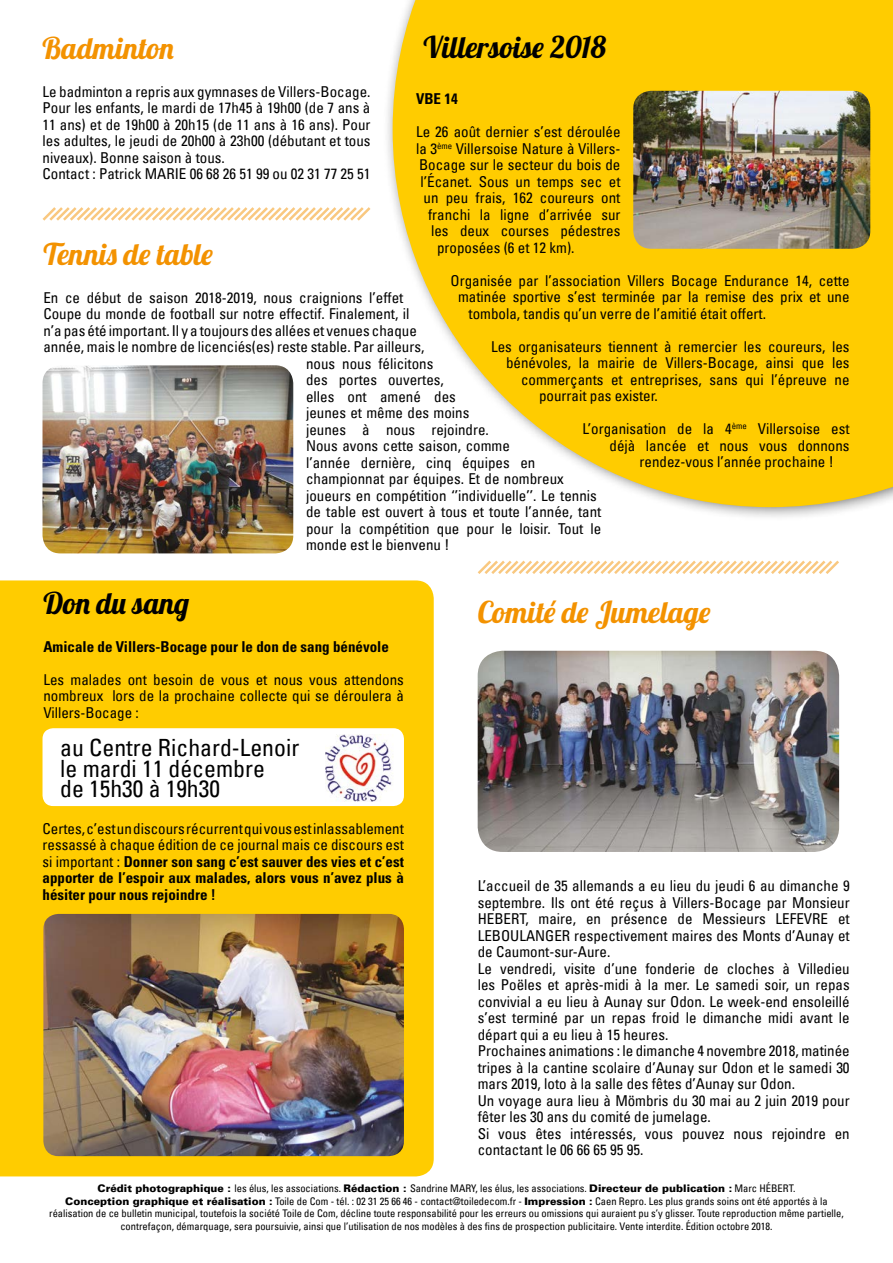
<style>
.page{position:relative;width:893px;height:1263px;background:#fff}
.page>*{position:absolute;margin:0;border:0;box-sizing:border-box;transform-origin:0 0}
.t1{font:30px "Lobster 1.4";color:#f39200}
.t2{font:30px "Lobster 1.4";color:#000}
.t3{font:30px "Lobster 1.4";letter-spacing:.025em;color:#000}
.t4{font:condensed 23.7px/20.5px "Univers LT";color:#000}
.t5{font:condensed 15px/16.5px "Univers LT";color:#000}
.t6{font:700 condensed 15px/16.5px "Univers";color:#000;text-align:justify}
.t7{font:condensed 10.5px/12.6px "Univers LT";color:#000;text-align:center}
.s1{font-family:"Univers LT";font-weight:400}
.s2{font-weight:900;font-stretch:normal}
</style>
<div class="page">
<svg style="left:42px;top:207px;width:329px;height:14px"></svg>
<svg style="left:477px;top:560px;width:362px;height:14px"></svg>
<img style="left:43px;top:365px;width:250px;height:188px">
<div style="left:382px;top:0;width:511px;height:522px;background:#000;opacity:.6"></div>
<svg style="left:393px;top:0;width:500px;height:507px;background:#fed225"></svg>
<img style="left:633px;top:91px;width:237px;height:158px">
<img style="left:478px;top:651px;width:361px;height:201px">
<div style="left:0;top:580px;width:434px;height:596px;background:#fc0"></div>
<div style="left:43px;top:728px;width:361px;height:78px;background:#fff;border-radius:11px"></div>
<img style="left:325px;top:734px;width:68px;height:68px">
<img style="left:43px;top:914px;width:361px;height:242px">
<h1 class="t2" style="left:424px;top:28px;width:184px">Villersoise 2018</h1>
<p class="t6" style="left:416px;top:91px;width:43px">VBE 14</p>
<p class="t5" style="left:416px;top:123px;width:206px">Le 26 août dernier s’est déroulée</p>
<p class="t5" style="left:416px;top:140px;width:206px">la 3<sup>ème</sup> Villersoise Nature à Villers-</p>
<p class="t5" style="left:419px;top:156px;width:203px">Bocage sur le secteur du bois de</p>
<p class="t5" style="left:421px;top:173px;width:201px">l’Écanet. Sous un temps sec et</p>
<p class="t5" style="left:424px;top:189px;width:198px">un peu frais, 162 coureurs ont</p>
<p class="t5" style="left:428px;top:206px;width:194px">franchi la ligne d’arrivée sur</p>
<p class="t5" style="left:431px;top:222px;width:191px">les deux courses pédestres</p>
<p class="t5" style="left:437px;top:239px;width:139px">proposées (6 et 12 km).</p>
<p class="t5" style="left:451px;top:272px;width:400px">Organisée par l’association Villers Bocage Endurance 14, cette</p>
<p class="t5" style="left:458px;top:288px;width:393px">matinée sportive s’est terminée par la remise des prix et une</p>
<p class="t5" style="left:469px;top:305px;width:299px">tombola, tandis qu’un verre de l’amitié était offert.</p>
<p class="t5" style="left:491px;top:338px;width:360px">Les organisateurs tiennent à remercier les coureurs, les</p>
<p class="t5" style="left:506px;top:354px;width:345px">bénévoles, la mairie de Villers-Bocage, ainsi que les</p>
<p class="t5" style="left:521px;top:371px;width:330px">commerçants et entreprises, sans qui l’épreuve ne</p>
<p class="t5" style="left:539px;top:387px;width:120px">pourrait pas exister.</p>
<p class="t5" style="left:583px;top:420px;width:268px">L’organisation de la 4<sup>ème</sup> Villersoise est</p>
<p class="t5" style="left:610px;top:437px;width:241px">déjà lancée et nous vous donnons</p>
<p class="t5" style="left:640px;top:453px;width:196px">rendez‑vous l’année prochaine !</p>
<h1 class="t1" style="left:43px;top:29px;width:133px">Badminton</h1>
<p class="t5" style="left:43px;top:83px;width:329px">Le badminton a repris aux gymnases de Villers-Bocage.<br>Pour les enfants, le mardi de 17h45 à 19h00 (de 7 ans à 11 ans) et de 19h00 à 20h15 (de 11 ans à 16 ans). Pour les adultes, le jeudi de 20h00 à 23h00 (débutant et tous niveaux). Bonne saison à tous.<br>Contact : Patrick MARIE 06 68 26 51 99 ou 02 31 77 25 51</p>
<h1 class="t1" style="left:43px;top:235px;width:171px">Tennis de table</h1>
<p class="t5" style="left:43px;top:289px;width:361px">En ce début de saison 2018-2019, nous craignions l’effet</p>
<p class="t5" style="left:43px;top:305px;width:368px">Coupe du monde de football sur notre effectif. Finalement, il</p>
<p class="t5" style="left:43px;top:322px;width:375px">n’a pas été important. Il y a toujours des allées et venues chaque</p>
<p class="t5" style="left:43px;top:338px;width:383px">année, mais le nombre de licenciés(es) reste stable. Par ailleurs,</p>
<p class="t5" style="left:306px;top:355px;width:129px">nous nous félicitons</p>
<p class="t5" style="left:306px;top:371px;width:139px">des portes ouvertes,</p>
<p class="t5" style="left:306px;top:388px;width:151px">elles ont amené des</p>
<p class="t5" style="left:306px;top:404px;width:165px">jeunes et même des moins</p>
<p class="t5" style="left:306px;top:421px;width:184px">jeunes à nous rejoindre.</p>
<p class="t5" style="left:306px;top:437px;width:205px">Nous avons cette saison, comme</p>
<p class="t5" style="left:306px;top:454px;width:231px">l’année dernière, cinq équipes en</p>
<p class="t5" style="left:306px;top:470px;width:259px">championnat par équipes. Et de nombreux</p>
<p class="t5" style="left:306px;top:487px;width:292px">joueurs en compétition ‘’individuelle’’. Le tennis</p>
<p class="t5" style="left:306px;top:503px;width:297px">de table est ouvert à tous et toute l’année, tant</p>
<p class="t5" style="left:306px;top:520px;width:297px">pour la compétition que pour le loisir. Tout le</p>
<p class="t5" style="left:306px;top:536px;width:145px">monde est le bienvenu !</p>
<h1 class="t3" style="left:43px;top:584px;width:148px">Don du sang</h1>
<p class="t6" style="left:43px;top:638px;width:347px">Amicale de Villers-Bocage pour le don de sang bénévole</p>
<p class="t5" style="left:43px;top:671px;width:362px;text-align:justify">Les malades ont besoin de vous et nous vous attendons nombreux lors de la prochaine collecte qui se déroulera à Villers-Bocage :</p>
<h2 class="t4" style="left:60px;top:737px;width:241px">au Centre Richard-Lenoir le mardi 11 décembre<br>de 15h30 à 19h30</h2>
<p class="t5" style="left:43px;top:820px;width:363px">Certes, c’est un discours récurrent qui vous est inlassablement ressassé à chaque édition de ce journal mais ce discours est</p>
<p class="t6" style="left:43px;top:853px;width:363px"><span class="s1">si important :</span> Donner son sang c’est sauver des vies et c’est apporter de l’espoir aux malades, alors vous n’avez plus à hésiter pour nous rejoindre !</p>
<h1 class="t1" style="left:478px;top:592px;width:234px">Comité de Jumelage</h1>
<p class="t5" style="left:478px;top:877px;width:374px">L’accueil de 35 allemands a eu lieu du jeudi 6 au dimanche 9 septembre. Ils ont été reçus à Villers-Bocage par Monsieur HEBERT, maire, en présence de Messieurs LEFEVRE et LEBOULANGER respectivement maires des Monts d’Aunay et de Caumont-sur-Aure.<br>Le vendredi, visite d’une fonderie de cloches à Villedieu les Poëles et après-midi à la mer. Le samedi soir, un repas convivial a eu lieu à Aunay sur Odon. Le week-end ensoleillé s’est terminé par un repas froid le dimanche midi avant le départ qui a eu lieu à 15 heures.<br>Prochaines animations : le dimanche 4 novembre 2018, matinée tripes à la cantine scolaire d’Aunay sur Odon et le samedi 30 mars 2019, loto à la salle des fêtes d’Aunay sur Odon.<br>Un voyage aura lieu à Mömbris du 30 mai au 2 juin 2019 pour fêter les 30 ans du comité de jumelage.<br>Si vous êtes intéressés, vous pouvez nous rejoindre en contactant le 06 66 65 95 95.</p>
<p class="t7" style="left:49px;top:1182px;width:796px"><span class="s2">Crédit photographique :</span> les élus, les associations. <span class="s2">Rédaction :</span> Sandrine MARY, les élus, les associations. <span class="s2">Directeur de publication :</span> Marc HÉBERT.<br><span class="s2">Conception graphique et réalisation :</span> Toile de Com - tél. : 02 31 25 66 46 - contact@toiledecom.fr - <span class="s2">Impression :</span> Caen Repro. Les plus grands soins ont été apportés à la réalisation de ce bulletin municipal, toutefois la société Toile de Com, décline toute responsabilité pour les erreurs ou omissions qui auraient pu s’y glisser. Toute reproduction même partielle, contrefaçon, démarquage, sera poursuivie, ainsi que l’utilisation de nos modèles à des fins de prospection publicitaire. Vente interdite. Édition octobre 2018.</p>
</div>
